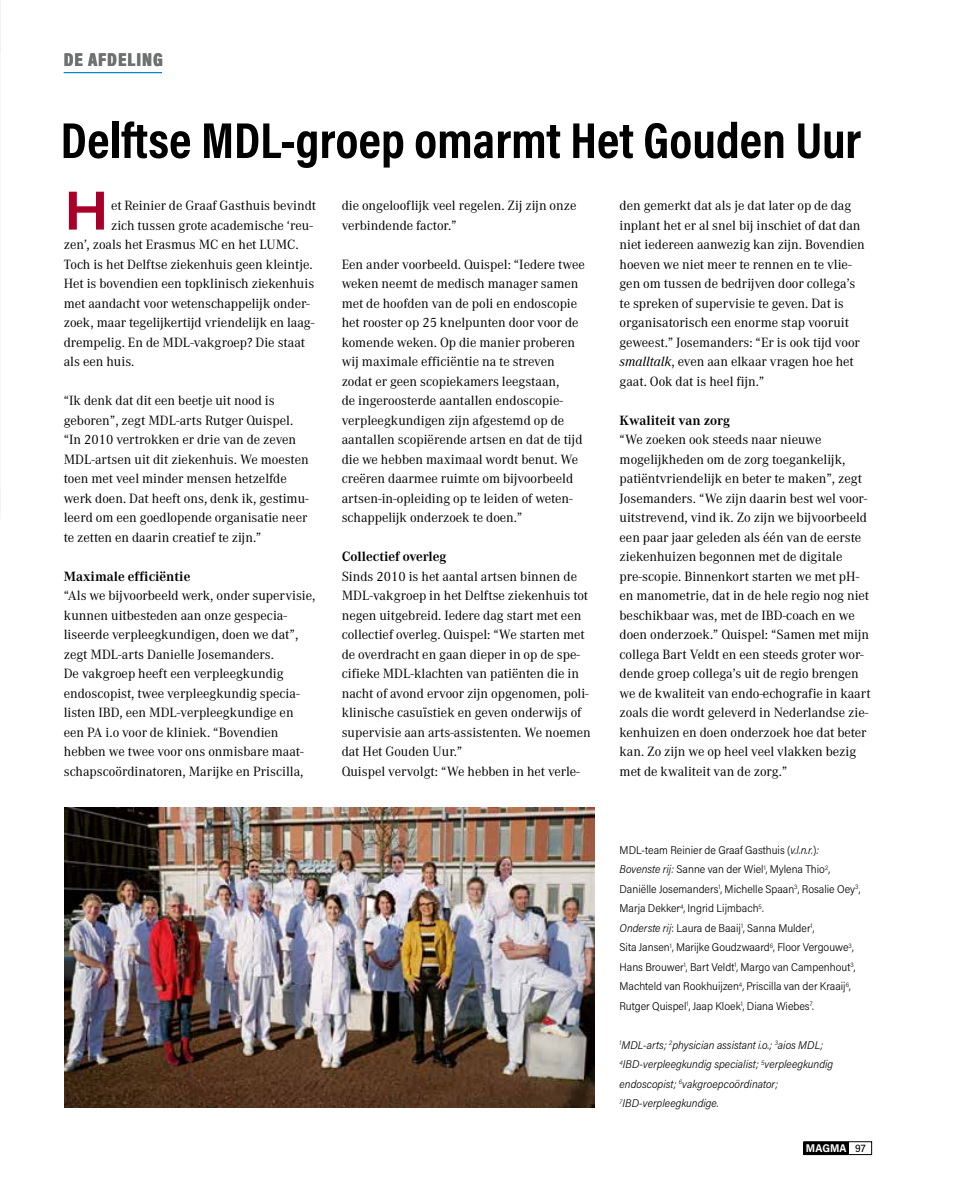
<style>
.page{position:relative;width:957px;height:1191px;background:#fff}
.page>*{position:absolute;margin:0;border:0;box-sizing:border-box;transform-origin:0 0}
.t1{font:600 53.7px "Acumin Pro Wide";color:#a9002a}
.t2{font:700 51px "Acumin Pro Cond";color:#000}
.t3{font:900 18.75px "Acumin Pro Cond";letter-spacing:.05em;color:#6f7070}
.t4{font:13.95px/19.5px "Corporate A";color:#000}
.t5{font:700 13.95px "Corporate A";color:#000}
.t6{font:300 11.25px/19.5px "Acumin Pro Semi Cond";color:#000}
.t7{font:italic 300 11.25px/19.5px "Acumin Pro Semi Cond";color:#000}
.t8{font:11.25px "Acumin Pro Semi Cond Bold 5";letter-spacing:.01em;color:#fff}
.s1{color:#020000}
.s2{font-style:italic}
.s3{font-family:"Acumin Pro Semi Cond";font-weight:500;font-size:10.5px;color:#000}
</style>
<div class="page">
<div style="left:803px;top:1141px;width:69px;height:13px;border:1px solid #000"></div>
<div style="left:803px;top:1141px;width:46px;height:13px;background:#000"></div>
<hr style="left:64px;top:72px;width:98px;height:1px;background:#0086cd">
<img style="left:64px;top:807px;width:530px;height:300px">
<h3 class="t3" style="left:64px;top:47px;width:101px">DE AFDELING</h3>
<h2 class="t2" style="left:61px;top:107px;width:802px">Delftse MDL-groep omarmt Het Gouden Uur</h2>
<h1 class="t1" style="left:64px;top:172px;width:47px">H</h1>
<p class="t4" style="left:111px;top:195px;width:206px">et Reinier de Graaf Gasthuis bevindt</p>
<p class="t4" style="left:111px;top:215px;width:203px">zich tussen grote academische ‘reu-</p>
<p class="t4" style="left:64px;top:234px;width:236px">zen’, zoals het Erasmus MC en het LUMC.</p>
<p class="t4" style="left:64px;top:254px;width:250px">Toch is het Delftse ziekenhuis geen kleintje.</p>
<p class="t4" style="left:64px;top:273px;width:252px">Het is bovendien een topklinisch ziekenhuis</p>
<p class="t4" style="left:64px;top:293px;width:247px">met aandacht voor wetenschappelijk onder-</p>
<p class="t4" style="left:64px;top:312px;width:252px">zoek, maar tegelijkertijd vriendelijk en laag-</p>
<p class="t4" style="left:64px;top:332px;width:243px">drempelig. En de MDL-vakgroep? Die staat</p>
<p class="t4" style="left:64px;top:351px;width:72px">als een huis.</p>
<p class="t4" style="left:64px;top:390px;width:246px">“Ik denk dat dit een beetje uit nood is geboren”, zegt MDL-arts Rutger Quispel. “In 2010 vertrokken er drie van de zeven MDL-artsen uit dit ziekenhuis. We moesten toen met veel minder mensen hetzelfde werk doen. Dat heeft ons, denk ik, gestimu&shy;leerd om een goedlopende organisatie neer te zetten en daarin creatief te zijn.”</p>
<p class="t5" style="left:64px;top:567px;width:128px">Maximale efficiëntie</p>
<p class="t4" style="left:64px;top:585px;width:253px">“Als we bijvoorbeeld werk, onder supervisie, kunnen uitbesteden aan onze gespecia&shy;liseerde verpleegkundigen, doen we dat”, zegt MDL-arts Danielle Josemanders.<br>De vakgroep heeft een verpleegkundig endoscopist, twee verpleegkundig specia&shy;listen IBD, een MDL-verpleegkundige en een PA i.o voor de kliniek. “Bovendien hebben we twee voor ons onmisbare maat&shy;schapscoördinatoren, Marijke en Priscilla,</p>
<p class="t4" style="left:342px;top:195px;width:236px">die ongelooflijk veel regelen. Zij zijn onze verbindende factor.”</p>
<p class="t4" style="left:342px;top:254px;width:245px">Een ander voorbeeld. Quispel: “Iedere twee weken neemt de medisch manager samen met de hoofden van de poli en endoscopie het rooster op 25 knelpunten door voor de komende weken. Op die manier proberen wij maximale efficiëntie na te streven zodat er geen scopiekamers leegstaan,</p>
<p class="t4" style="left:342px;top:390px;width:242px"><span class="s1">de ingeroosterde aantallen endoscopie&shy;</span>verpleegkundigen zijn <span class="s1">afgestemd op de aantallen scopiërende artsen</span> en dat de tijd die we hebben maximaal wordt benut. We creëren daarmee ruimte om bijvoorbeeld artsen-in-opleiding op te leiden of weten&shy;schappelijk onderzoek te doen.”</p>
<p class="t5" style="left:342px;top:547px;width:106px">Collectief overleg</p>
<p class="t4" style="left:342px;top:566px;width:251px">Sinds 2010 is het aantal artsen binnen de MDL-vakgroep in het Delftse ziekenhuis tot negen uitgebreid. Iedere dag start met een collectief overleg. Quispel: “We starten met de overdracht en gaan dieper in op de spe&shy;cifieke MDL-klachten van patiënten die in nacht of avond ervoor zijn opgenomen, poli&shy;klinische casuïstiek en geven onderwijs of supervisie aan arts-assistenten. We noemen dat Het Gouden Uur.”<br>Quispel vervolgt: “We hebben in het verle-</p>
<p class="t4" style="left:619px;top:195px;width:247px">den gemerkt dat als je dat later op de dag inplant het er al snel bij inschiet of dat dan niet iedereen aanwezig kan zijn. Bovendien hoeven we niet meer te rennen en te vlie&shy;gen om tussen de bedrijven door collega’s te spreken of supervisie te geven. Dat is organisatorisch een enorme stap vooruit geweest.” Josemanders: “Er is ook tijd voor <span class="s2">smalltalk</span>, even aan elkaar vragen hoe het gaat. Ook dat is heel fijn.”</p>
<p class="t5" style="left:619px;top:411px;width:112px">Kwaliteit van zorg</p>
<p class="t4" style="left:619px;top:429px;width:253px">“We zoeken ook steeds naar nieuwe mogelijkheden om de zorg toegankelijk, patiëntvriendelijk en beter te maken”, zegt Josemanders. “We zijn daarin best wel voor&shy;uitstrevend, vind ik. Zo zijn we bijvoorbeeld een paar jaar geleden als één van de eerste ziekenhuizen begonnen met de digitale pre-scopie. Binnenkort starten we met pH&shy;en manometrie, dat in de hele regio nog niet beschikbaar was, met de IBD-coach en we doen onderzoek.” Quispel: “Samen met mijn collega Bart Veldt en een steeds groter wor&shy;dende groep collega’s uit de regio brengen we de kwaliteit van endo-echografie in kaart zoals die wordt geleverd in Nederlandse zie&shy;kenhuizen en doen onderzoek hoe dat beter kan. Zo zijn we op heel veel vlakken bezig met de kwaliteit van de zorg.”</p>
<p class="t6" style="left:619px;top:839px;width:242px">MDL-team Reinier de Graaf Gasthuis (<span class="s2">v.l.n.r.</span>)<span class="s2">:<br>Bovenste rij:</span> Sanne van der Wiel<sup>1</sup>, Mylena Thio<sup>2</sup>, Daniëlle Josemanders<sup>1</sup>, Michelle Spaan<sup>3</sup>, Rosalie Oey<sup>3</sup>, Marja Dekker<sup>4</sup>, Ingrid Lijmbach<sup>5</sup>.<br><span class="s2">Onderste rij</span>: Laura de Baaij<sup>1</sup>, Sanna Mulder<sup>1</sup>,<br>Sita Jansen<sup>1</sup>, Marijke Goudzwaard<sup>6</sup>, Floor Vergouwe<sup>3</sup>, Hans Brouwer<sup>1</sup>, Bart Veldt<sup>1</sup>, Margo van Campenhout<sup>3</sup>, Machteld van Rookhuijzen<sup>4</sup>, Priscilla van der Kraaij<sup>6</sup>, Rutger Quispel<sup>1</sup>, Jaap Kloek<sup>1</sup>, Diana Wiebes<sup>7</sup>.</p>
<p class="t7" style="left:619px;top:1034px;width:215px"><sup>1</sup>MDL-arts; <sup>2</sup>physician assistant i.o.; <sup>3</sup>aios MDL; <sup>4</sup>IBD-verpleegkundig specialist; <sup>5</sup>verpleegkundig endoscopist; <sup>6</sup>vakgroepcoördinator; <sup>7</sup>IBD-verpleegkundige.</p>
<p class="t8" style="left:806px;top:1140px;width:61px">MAGMA <span class="s3">97</span></p>
</div>
